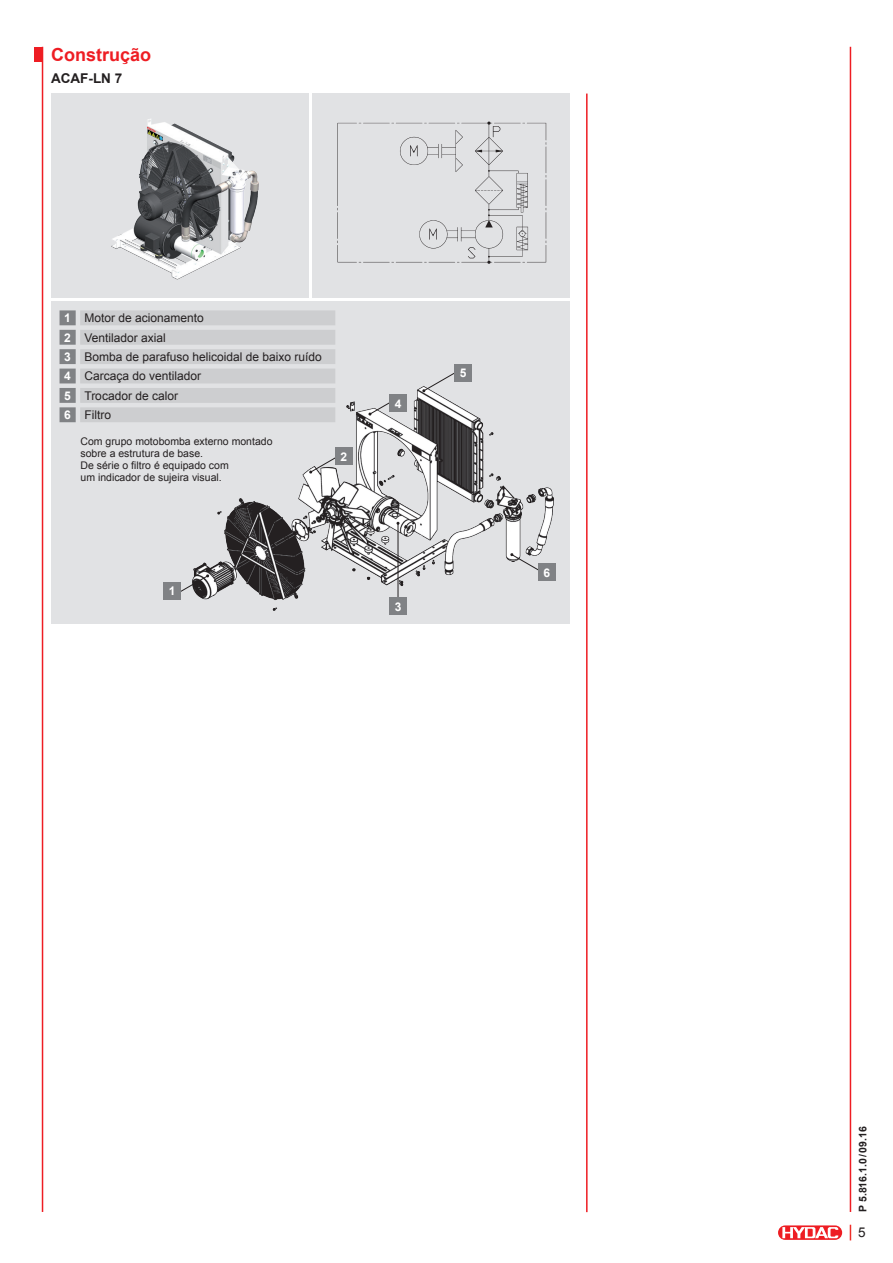
<style>
.page{position:relative;width:893px;height:1263px;background:#fff}
.page>*{position:absolute;margin:0;border:0;box-sizing:border-box;transform-origin:0 0}
.t1{font:700 18px "Arial";color:#ee1d23}
.t2{font:700 13.5px "Arial";color:#231f20}
.t3{font:13.5px "Arial";color:#231f20}
.t4{font:12px/19.4px "Arial";color:#231f20}
.t5{font:700 12px "Arial";color:#fff}
.t6{font:10.5px/12px "Arial";color:#231f20}
.t7{font:700 10.5px "Arial";color:#231f20}
.s1{font-weight:700;color:#fff}
</style>
<div class="page">
<div style="left:777px;top:1225px;width:66px;height:15px;border:1px solid #fff;border-radius:7px"></div>
<svg style="left:778px;top:1225px;width:64px;height:15px"></svg>
<svg style="left:782px;top:1227px;width:56px;height:11px"></svg>
<hr style="left:42px;top:47px;width:1px;height:1165px;background:#ee1d23">
<hr style="left:850px;top:47px;width:1px;height:1165px;background:#ee1d23">
<svg style="left:850px;top:1225px;width:1px;height:15px"></svg>
<div style="left:34px;top:47px;width:9px;height:15px;background:#ee1d23"></div>
<div style="left:51px;top:94px;width:257px;height:204px;background:#e1e2e4"></div>
<img style="left:111px;top:119px;width:148px;height:161px">
<div style="left:51px;top:302px;width:519px;height:322px;background:#e1e2e4"></div>
<img style="left:193px;top:381px;width:363px;height:234px">
<svg style="left:60px;top:310px;width:275px;height:112px"></svg>
<div style="left:313px;top:94px;width:257px;height:204px;background:#e1e2e4"></div>
<img style="left:337px;top:121px;width:210px;height:143px">
<hr style="left:586px;top:94px;width:2px;height:1118px;background:#ee1d23">
<svg style="left:422px;top:371px;width:36px;height:21px"></svg>
<svg style="left:368px;top:394px;width:36px;height:22px"></svg>
<svg style="left:309px;top:452px;width:36px;height:22px"></svg>
<svg style="left:173px;top:574px;width:36px;height:22px"></svg>
<svg style="left:510px;top:553px;width:36px;height:22px"></svg>
<hr style="left:398px;top:523px;width:1px;height:85px;background:#231f20">
<div style="left:164px;top:583px;width:17px;height:17px;background:#808285"></div>
<div style="left:335px;top:448px;width:17px;height:17px;background:#808285"></div>
<div style="left:389px;top:598px;width:17px;height:17px;background:#808285"></div>
<div style="left:389px;top:395px;width:17px;height:17px;background:#808285"></div>
<div style="left:455px;top:364px;width:17px;height:17px;background:#808285"></div>
<div style="left:538px;top:564px;width:17px;height:17px;background:#808285"></div>
<h1 class="t1" style="left:51px;top:42px;width:102px">Construção</h1>
<p class="t2" style="left:51px;top:69px;width:73px">ACAF-LN 7</p>
<p class="t4" style="left:64px;top:308px;width:259px"><span class="s1">1</span> Motor de acionamento<br><span class="s1">2</span> Ventilador axial<br><span class="s1">3</span> Bomba de parafuso helicoidal de baixo ruído<br><span class="s1">4</span> Carcaça do ventilador<br><span class="s1">5</span> Trocador de calor<br><span class="s1">6</span> Filtro</p>
<p class="t6" style="left:81px;top:436px;width:194px">Com grupo motobomba externo montado sobre a estrutura de base.<br>De série o filtro é equipado com<br>um indicador de sujeira visual.</p>
<p class="t5" style="left:341px;top:448px;width:8px">2</p>
<p class="t5" style="left:169px;top:583px;width:8px">1</p>
<p class="t5" style="left:395px;top:395px;width:8px">4</p>
<p class="t5" style="left:395px;top:598px;width:8px">3</p>
<p class="t5" style="left:460px;top:365px;width:8px">5</p>
<p class="t5" style="left:543px;top:564px;width:8px">6</p>
<p class="t7" style="left:856px;top:1212px;width:87px;rotate:-90deg">P 5.816.1.0/09.16</p>
<p class="t3" style="left:858px;top:1223px;width:9px">5</p>
</div>
